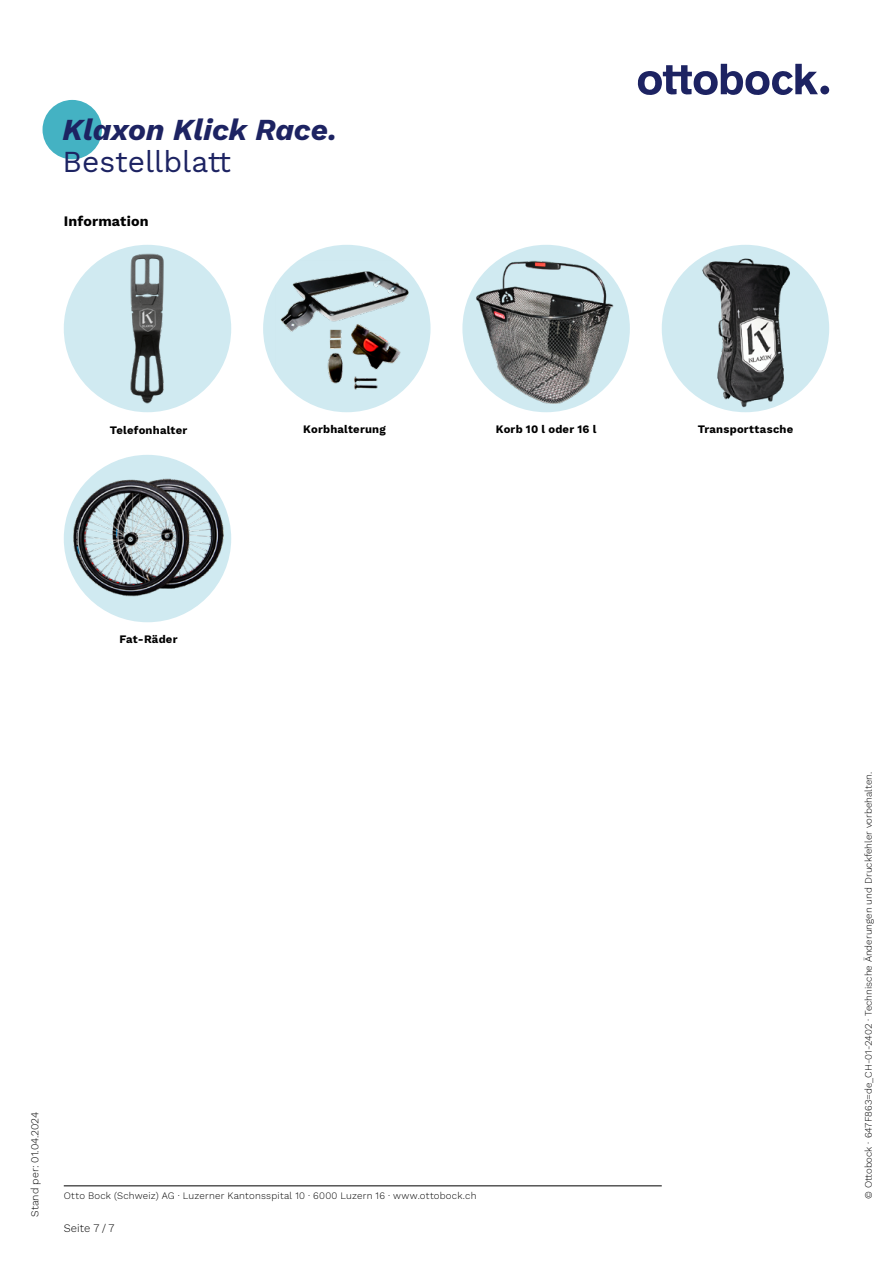
<style>
.page{position:relative;width:893px;height:1263px;background:#fff}
.page>*{position:absolute;margin:0;border:0;box-sizing:border-box;transform-origin:0 0}
.t1{font:italic 700 30px "Work Sans";color:#1d2362}
.t2{font:30px "Work Sans";color:#1d2362}
.t3{font:700 14.25px "Work Sans";letter-spacing:.01em;color:#000}
.t4{font:700 11.25px "Work Sans";letter-spacing:.02em;color:#000}
.t5{font:300 11.25px "Work Sans";letter-spacing:.005em;color:#000}
.t6{font:300 10.5px "Work Sans";color:#000}
.t7{font:300 9.75px "Work Sans";color:#000}
.t8{font:300 9.75px "Work Sans";letter-spacing:.02em;color:#000}
</style>
<div class="page">
<hr style="left:64px;top:1185px;width:598px;height:1px;background:#000">
<div style="left:820px;top:86px;width:9px;height:8px;background:#1d2362;border-radius:50%"></div>
<svg style="left:638px;top:64px;width:180px;height:31px"></svg>
<div style="left:43px;top:100px;width:59px;height:59px;background:#44b2c3;border-radius:50%"></div>
<div style="left:64px;top:455px;width:167px;height:167px;background:#d0eaf1;border-radius:50%"></div>
<img style="left:70px;top:462px;width:156px;height:156px">
<div style="left:662px;top:245px;width:167px;height:167px;background:#d0eaf1;border-radius:50%"></div>
<img style="left:670px;top:253px;width:159px;height:159px">
<div style="left:462px;top:245px;width:168px;height:167px;background:#d0eaf1;border-radius:50%"></div>
<img style="left:466px;top:251px;width:157px;height:158px">
<div style="left:263px;top:245px;width:168px;height:167px;background:#d0eaf1;border-radius:50%"></div>
<img style="left:276px;top:261px;width:139px;height:138px">
<div style="left:64px;top:245px;width:167px;height:167px;background:#d0eaf1;border-radius:50%"></div>
<img style="left:69px;top:250px;width:156px;height:156px">
<h1 class="t1" style="left:63px;top:107px;width:276px">Klaxon Klick Race.</h1>
<h1 class="t2" style="left:63px;top:139px;width:170px">Bestellblatt</h1>
<h2 class="t3" style="left:64px;top:210px;width:86px">Information</h2>
<p class="t4" style="left:110px;top:422px;width:79px">Telefonhalter</p>
<p class="t4" style="left:303px;top:421px;width:84px">Korbhalterung</p>
<p class="t4" style="left:496px;top:421px;width:102px">Korb 10 l oder 16 l</p>
<p class="t4" style="left:698px;top:421px;width:97px">Transporttasche</p>
<p class="t4" style="left:119px;top:631px;width:60px">Fat-Räder</p>
<p class="t6" style="left:27px;top:1217px;width:106px;rotate:-90deg">Stand per: 01.04.2024</p>
<p class="t8" style="left:64px;top:1188px;width:414px">Otto Bock (Schweiz) AG · Luzerner Kantonsspital 10 · 6000 Luzern 16 · www.ottobock.ch</p>
<p class="t5" style="left:64px;top:1220px;width:52px">Seite 7 / 7</p>
<p class="t7" style="left:861px;top:1199px;width:429px;rotate:-90deg">© Ottobock · 647F863=de_CH-01-2402 · Technische Änderungen und Druckfehler vorbehalten.</p>
</div>
